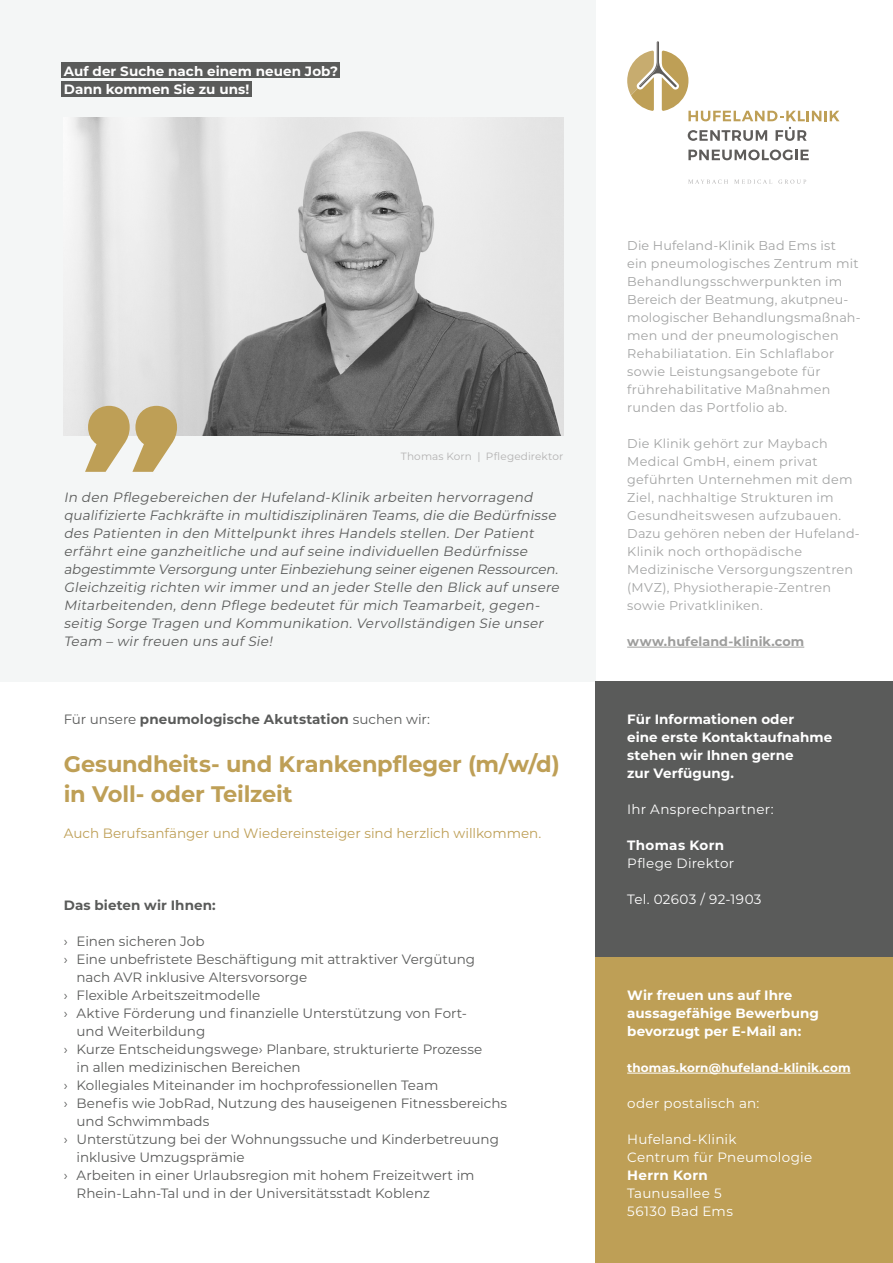
<style>
.page{position:relative;width:893px;height:1263px;background:#fff}
.page>*{position:absolute;margin:0;border:0;box-sizing:border-box;transform-origin:0 0}
.t1{font:700 22.5px/30px "Montserrat";letter-spacing:-.01em;color:#be9f56}
.t2{font:13.5px "Montserrat";color:#5a5b5a}
.t3{font:italic 13.5px/18px "Montserrat";color:#5a5b5a}
.t4{font:700 13.5px/18px "Montserrat";letter-spacing:.005em;color:#fff}
.t5{font:13.5px/18px "Montserrat";letter-spacing:.02em;color:#fff}
.t6{font:700 13.5px "Montserrat";letter-spacing:.005em;color:#5a5b5a}
.t7{font:13.5px "Montserrat";color:#be9f56}
.t8{font:700 13.5px "Montserrat";letter-spacing:.025em;color:#fff}
.t9{font:12.75px/18px "Montserrat";letter-spacing:.02em;color:#a3a4a4}
.t10{font:700 12.75px "Montserrat";letter-spacing:.01em;color:#9d9d9c}
.t11{font:700 12px "Montserrat";letter-spacing:.01em;color:#fff}
.t12{font:10.5px "Montserrat";letter-spacing:.01em;color:#b3b2b2}
.s1{font-weight:400}
</style>
<div class="page">
<div style="left:0;top:0;width:595px;height:682px;background:#f4f6f6"></div>
<div style="left:62px;top:62px;width:278px;height:16px;background:#5a5b5a"></div>
<div style="left:62px;top:81px;width:190px;height:16px;background:#5a5b5a"></div>
<svg style="left:688px;top:180px;width:40px;height:4px"></svg>
<svg style="left:734px;top:180px;width:38px;height:4px"></svg>
<svg style="left:778px;top:180px;width:28px;height:4px"></svg>
<svg style="left:688px;top:130px;width:79px;height:11px"></svg>
<svg style="left:688px;top:150px;width:121px;height:10px"></svg>
<svg style="left:776px;top:127px;width:31px;height:14px"></svg>
<svg style="left:627px;top:41px;width:212px;height:80px"></svg>
<div style="left:595px;top:682px;width:298px;height:276px;background:#5a5b5a"></div>
<div style="left:595px;top:958px;width:298px;height:305px;background:#be9f56"></div>
<hr style="left:627px;top:1073px;width:224px;height:1px;background:#fff">
<img style="left:64px;top:118px;width:499px;height:318px">
<svg style="left:85px;top:406px;width:92px;height:66px"></svg>
<hr style="left:627px;top:647px;width:177px;height:1px;background:#9d9d9c">
<p class="t4" style="left:64px;top:61px;width:276px">Auf der Suche nach einem neuen Job?<br>Dann kommen Sie zu uns!</p>
<p class="t12" style="left:401px;top:449px;width:164px">Thomas Korn | Pflegedirektor</p>
<p class="t3" style="left:64px;top:488px;width:500px">In den Pflegebereichen der Hufeland-Klinik arbeiten hervorragend qualifizierte Fachkräfte in multidisziplinären Teams,die die Bedürfnisse des Patienten in den Mittelpunkt ihres Handels stellen. Der Patient erfährt eine ganzheitliche und auf seine individuellen Bedürfnisse abgestimmte Versorgung unterEinbeziehung seinereigenen Ressourcen.<br>Gleichzeitig richten wir immer und an jeder Stelle den Blick auf unsere Mitarbeitenden, denn Pflege bedeutet für mich Teamarbeit, gegen&shy;seitig Sorge Tragen und Kommunikation. Vervollständigen Sie unser Team – wir freuen uns auf Sie!</p>
<p class="t6" style="left:64px;top:709px;width:368px"><span class="s1">Für unsere</span> pneumologische Akutstation <span class="s1">suchen wir:</span></p>
<h1 class="t1" style="left:64px;top:748px;width:497px">Gesundheits- und Krankenpfleger (m/w/d) in Voll- oder Teilzeit</h1>
<p class="t7" style="left:64px;top:824px;width:479px">Auch Berufsanfänger und Wiedereinsteiger sind herzlich willkommen.</p>
<p class="t6" style="left:64px;top:895px;width:153px">Das bieten wir Ihnen:</p>
<p class="t2" style="left:64px;top:932px;width:142px">› Einen sicheren Job</p>
<p class="t2" style="left:64px;top:950px;width:413px">› Eine unbefristete Beschäftigung mit attraktiver Vergütung</p>
<p class="t2" style="left:77px;top:968px;width:232px">nach AVR inklusive Altersvorsorge</p>
<p class="t2" style="left:64px;top:986px;width:198px">› Flexible Arbeitszeitmodelle</p>
<p class="t2" style="left:64px;top:1004px;width:405px">› Aktive Förderung und finanzielle Unterstützung von Fort-</p>
<p class="t2" style="left:77px;top:1022px;width:130px">und Weiterbildung</p>
<p class="t2" style="left:64px;top:1040px;width:420px">› Kurze Entscheidungswege› Planbare, strukturierte Prozesse</p>
<p class="t2" style="left:77px;top:1058px;width:226px">in allen medizinischen Bereichen</p>
<p class="t2" style="left:64px;top:1076px;width:376px">› Kollegiales Miteinander im hochprofessionellen Team</p>
<p class="t2" style="left:64px;top:1094px;width:445px">› Benefis wie JobRad, Nutzung des hauseigenen Fitnessbereichs</p>
<p class="t2" style="left:77px;top:1112px;width:134px">und Schwimmbads</p>
<p class="t2" style="left:64px;top:1130px;width:437px">› Unterstützung bei der Wohnungssuche und Kinderbetreuung</p>
<p class="t2" style="left:77px;top:1148px;width:170px">inklusive Umzugsprämie</p>
<p class="t2" style="left:64px;top:1166px;width:412px">› Arbeiten in einer Urlaubsregion mit hohem Freizeitwert im</p>
<p class="t2" style="left:77px;top:1184px;width:355px">Rhein-Lahn-Tal und in der Universitätsstadt Koblenz</p>
<p class="t9" style="left:627px;top:236px;width:235px">Die Hufeland-Klinik Bad Ems ist<br>ein pneumologisches Zentrum mit<br>Behandlungsschwerpunkten im<br>Bereich der Beatmung, akutpneu&shy;mologischer Behandlungsmaßnah&shy;men und der pneumologischen<br>Rehabiliatation. Ein Schlaflabor sowie Leistungsangebote für frührehabilitative Maßnahmen runden das Portfolio ab.</p>
<p class="t9" style="left:627px;top:434px;width:234px">Die Klinik gehört zur Maybach<br>Medical GmbH, einem privat geführten Unternehmen mit dem<br>Ziel, nachhaltige Strukturen im<br>Gesundheitswesen aufzubauen.<br>Dazu gehören neben der Hufeland-<br>Klinik noch orthopädische<br>Medizinische Versorgungszentren (MVZ), Physiotherapie-Zentren sowie Privatkliniken.</p>
<p class="t10" style="left:627px;top:632px;width:179px">www.hufeland-klinik.com</p>
<p class="t4" style="left:627px;top:709px;width:207px">Für Informationen oder<br>eine erste Kontaktaufnahme stehen wir Ihnen gerne<br>zur Verfügung.</p>
<p class="t5" style="left:627px;top:800px;width:148px">Ihr Ansprechpartner:</p>
<p class="t8" style="left:627px;top:835px;width:98px">Thomas Korn</p>
<p class="t5" style="left:627px;top:854px;width:109px">Pflege Direktor</p>
<p class="t5" style="left:627px;top:890px;width:136px">Tel. 02603 / 92-1903</p>
<p class="t4" style="left:627px;top:985px;width:193px">Wir freuen uns auf Ihre aussagefähige Bewerbung bevorzugt per E-Mail an:</p>
<p class="t11" style="left:627px;top:1059px;width:225px">thomas.korn@hufeland-klinik.com</p>
<p class="t5" style="left:627px;top:1094px;width:134px">oder postalisch an:</p>
<p class="t5" style="left:627px;top:1130px;width:186px">Hufeland-Klinik<br>Centrum für Pneumologie</p>
<p class="t4" style="left:627px;top:1165px;width:82px">Herrn Korn</p>
<p class="t5" style="left:627px;top:1184px;width:107px">Taunusallee 5<br>56130 Bad Ems</p>
</div>
